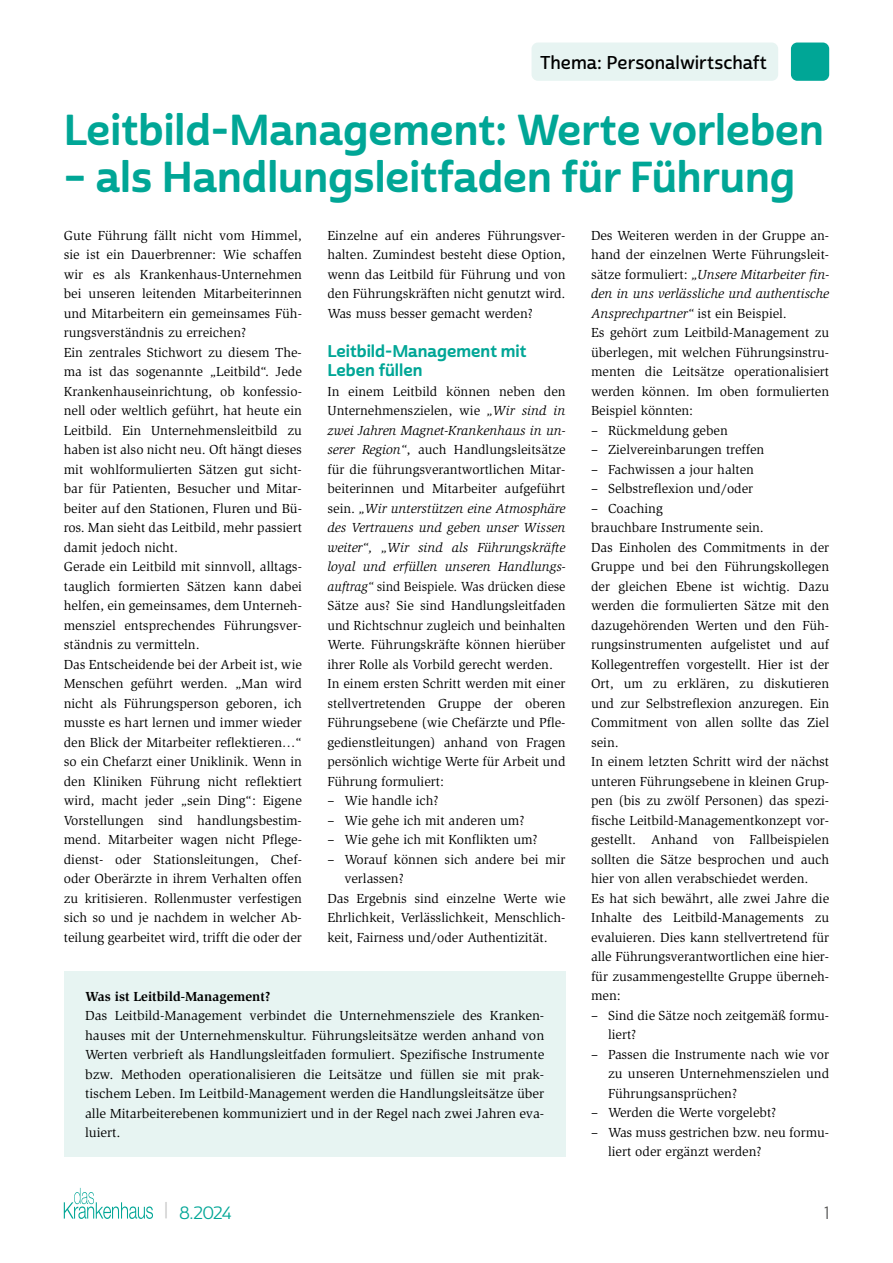
<style>
.page{position:relative;width:893px;height:1263px;background:#fff}
.page>*{position:absolute;margin:0;border:0;box-sizing:border-box;transform-origin:0 0}
.t1{font:42px "Cabrito Sans Nor Bol";color:#00a696}
.t2{font:18px "Cabrito Sans Nor Dem";color:#000}
.t3{font:17.25px "Cabrito Sans Nor Reg";color:#00a696}
.t4{font:17.25px "Cabrito Sans Nor Reg";color:#575756}
.t5{font:16.5px/19.5px "Cabrito Sans Nor Bol";color:#00a696}
.t6{font:13.5px/19.5px "Slimbach Std";color:#000}
.t7{font:700 13.5px "Slimbach Std";color:#000}
.s1{font-style:italic}
.s2{font-size:18.9px;color:#c6c6c6}
</style>
<div class="page">
<svg style="left:64px;top:1188px;width:89px;height:31px"></svg>
<div style="left:791px;top:43px;width:38px;height:38px;background:#00a696;border-radius:6px"></div>
<div style="left:531px;top:43px;width:247px;height:38px;background:#e7f4f2;border-radius:6px"></div>
<div style="left:64px;top:971px;width:502px;height:186px;background:#e7f4f2"></div>
<h2 class="t2" style="left:540px;top:51px;width:228px">Thema: Personalwirtschaft</h2>
<h1 class="t1" style="left:64px;top:104px;width:762px">Leitbild-Management: Werte vorleben</h1>
<h1 class="t1" style="left:64px;top:150px;width:733px">– als Handlungsleitfaden für Führung</h1>
<p class="t6" style="left:64px;top:226px;width:240px">Gute Führung fällt nicht vom Himmel, sie ist ein Dauerbrenner: Wie schaffen wir es als Krankenhaus-Unternehmen bei unseren leitenden Mitarbeiterinnen und Mitarbeitern ein gemeinsames Füh&shy;rungsverständnis zu erreichen?<br>Ein zentrales Stichwort zu diesem The&shy;ma ist das sogenannte „Leitbild“. Jede Krankenhauseinrichtung, ob konfessio&shy;nell oder weltlich geführt, hat heute ein Leitbild. Ein Unternehmensleitbild zu haben ist also nicht neu. Oft hängt dieses mit wohlformulierten Sätzen gut sicht&shy;bar für Patienten, Besucher und Mitar&shy;beiter auf den Stationen, Fluren und Bü&shy;ros. Man sieht das Leitbild, mehr passiert damit jedoch nicht.<br>Gerade ein Leitbild mit sinnvoll, alltags&shy;tauglich formierten Sätzen kann dabei helfen, ein gemeinsames, dem Unterneh&shy;mensziel entsprechendes Führungsver&shy;ständnis zu vermitteln.<br>Das Entscheidende bei der Arbeit ist, wie Menschen geführt werden. „Man wird nicht als Führungsperson geboren, ich musste es hart lernen und immer wieder den Blick der Mitarbeiter reflektieren…“ so ein Chefarzt einer Uniklinik. Wenn in den Kliniken Führung nicht reflektiert wird, macht jeder „sein Ding“: Eigene Vorstellungen sind handlungsbestim&shy;mend. Mitarbeiter wagen nicht Pflege&shy;dienst- oder Stationsleitungen, Chef&shy;oder Oberärzte in ihrem Verhalten offen zu kritisieren. Rollenmuster verfestigen sich so und je nachdem in welcher Ab&shy;teilung gearbeitet wird, trifft die oder der</p>
<p class="t6" style="left:327px;top:225px;width:240px;text-align:justify">Einzelne auf ein anderes Führungsver&shy;halten. Zumindest besteht diese Option, wenn das Leitbild für Führung und von den Führungskräften nicht genutzt wird.<br>Was muss besser gemacht werden?</p>
<p class="t6" style="left:591px;top:226px;width:240px">Des Weiteren werden in der Gruppe an&shy;hand der einzelnen Werte Führungsleit&shy;sätze formuliert: <span class="s1">„Unsere Mitarbeiter fin&shy;den in uns verlässliche und authentische Ansprechpartner“</span> ist ein Beispiel.<br>Es gehört zum Leitbild-Management zu überlegen, mit welchen Führungsinstru&shy;menten die Leitsätze operationalisiert werden können. Im oben formulierten Beispiel könnten:</p>
<p class="t6" style="left:591px;top:421px;width:138px">– Rückmeldung geben</p>
<p class="t6" style="left:591px;top:440px;width:175px">– Zielvereinbarungen treffen</p>
<p class="t6" style="left:591px;top:460px;width:164px">– Fachwissen a jour halten</p>
<p class="t6" style="left:591px;top:479px;width:164px">– Selbstreflexion und/oder</p>
<p class="t6" style="left:591px;top:499px;width:240px">– Coaching<br>brauchbare Instrumente sein.<br>Das Einholen des Commitments in der Gruppe und bei den Führungskollegen der gleichen Ebene ist wichtig. Dazu werden die formulierten Sätze mit den dazugehörenden Werten und den Füh&shy;rungsinstrumenten aufgelistet und auf Kollegentreffen vorgestellt. Hier ist der Ort, um zu erklären, zu diskutieren und zur Selbstreflexion anzuregen. Ein Commitment von allen sollte das Ziel sein.<br>In einem letzten Schritt wird der nächst unteren Führungsebene in kleinen Grup&shy;pen (bis zu zwölf Personen) das spezi&shy;fische Leitbild-Managementkonzept vor&shy;gestellt. Anhand von Fallbeispielen sollten die Sätze besprochen und auch hier von allen verabschiedet werden.<br>Es hat sich bewährt, alle zwei Jahre die Inhalte des Leitbild-Managements zu evaluieren. Dies kann stellvertretend für alle Führungsverantwortlichen eine hier&shy;für zusammengestellte Gruppe überneh&shy;men:</p>
<p class="t6" style="left:608px;top:1005px;width:223px;text-indent:-17px">– Sind die Sätze noch zeitgemäß formu&shy;liert?</p>
<p class="t6" style="left:608px;top:1044px;width:223px;text-align:justify;text-indent:-17px">– Passen die Instrumente nach wie vor zu unseren Unternehmenszielen und Führungsansprüchen?</p>
<p class="t6" style="left:591px;top:1103px;width:187px">– Werden die Werte vorgelebt?</p>
<p class="t6" style="left:608px;top:1122px;width:223px;text-indent:-17px">– Was muss gestrichen bzw. neu formu&shy;liert oder ergänzt werden?</p>
<p class="t5" style="left:327px;top:342px;width:201px">Leitbild-Management mit<br>Leben füllen</p>
<p class="t6" style="left:327px;top:382px;width:240px">In einem Leitbild können neben den Unternehmenszielen, wie <span class="s1">„Wir sind in zwei Jahren Magnet-Krankenhaus in un&shy;serer Region“</span>, auch Handlungsleitsätze für die führungsverantwortlichen Mitar&shy;beiterinnen und Mitarbeiter aufgeführt sein. <span class="s1">„Wir unterstützen eine Atmosphäre des Vertrauens und geben unser Wissen weiter“, „Wir sind als Führungskräfte loyal und erfüllen unseren Handlungs&shy;auftrag“</span> sind Beispiele. Was drücken diese Sätze aus? Sie sind Handlungsleitfaden und Richtschnur zugleich und beinhalten Werte. Führungskräfte können hierüber ihrer Rolle als Vorbild gerecht werden.<br>In einem ersten Schritt werden mit einer stellvertretenden Gruppe der oberen Führungsebene (wie Chefärzte und Pfle&shy;gedienstleitungen) anhand von Fragen persönlich wichtige Werte für Arbeit und Führung formuliert:</p>
<p class="t6" style="left:327px;top:791px;width:113px">– Wie handle ich?</p>
<p class="t6" style="left:327px;top:811px;width:199px">– Wie gehe ich mit anderen um?</p>
<p class="t6" style="left:327px;top:830px;width:212px">– Wie gehe ich mit Konflikten um?</p>
<p class="t6" style="left:327px;top:850px;width:240px">– Worauf können sich andere bei mir</p>
<p class="t6" style="left:344px;top:869px;width:61px">verlassen?</p>
<p class="t6" style="left:327px;top:889px;width:240px">Das Ergebnis sind einzelne Werte wie</p>
<p class="t6" style="left:327px;top:908px;width:240px">Ehrlichkeit, Verlässlichkeit, Menschlich-</p>
<p class="t6" style="left:327px;top:928px;width:222px">keit, Fairness und/oder Authentizität.</p>
<p class="t7" style="left:85px;top:988px;width:187px">Was ist Leitbild-Management?</p>
<p class="t6" style="left:85px;top:1006px;width:461px;text-align:justify">Das Leitbild-Management verbindet die Unternehmensziele des Kranken&shy;hauses mit der Unternehmenskultur. Führungsleitsätze werden anhand von Werten verbrieft als Handlungsleitfaden formuliert. Spezifische Instrumente bzw. Methoden operationalisieren die Leitsätze und füllen sie mit prak&shy;tischem Leben. Im Leitbild-Management werden die Handlungsleitsätze über alle Mitarbeiterebenen kommuniziert und in der Regel nach zwei Jahren eva&shy;luiert.</p>
<p class="t3" style="left:164px;top:1202px;width:69px"><span class="s2">|</span> 8.2024</p>
<p class="t4" style="left:825px;top:1202px;width:6px">1</p>
</div>
